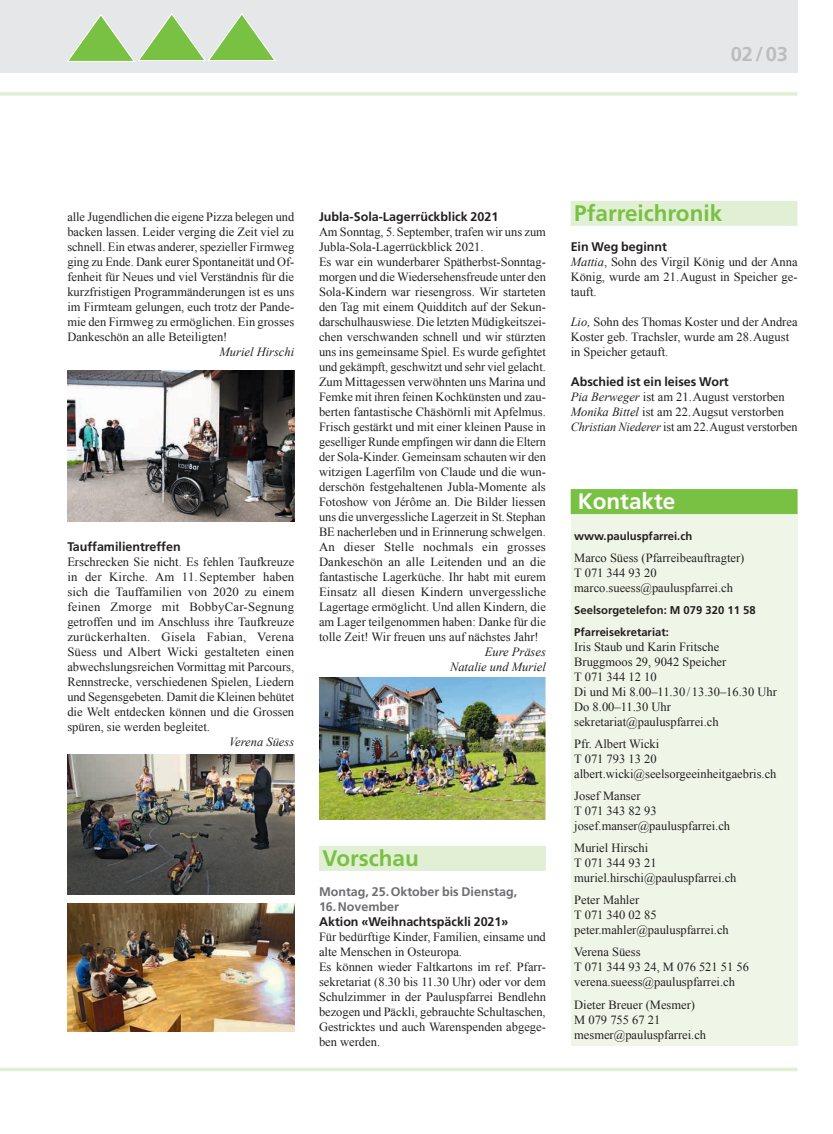
<style>
.page{position:relative;width:833px;height:1134px;background:#fff}
.page>*{position:absolute;margin:0;border:0;box-sizing:border-box;transform-origin:0 0}
.t1{font:700 22.5px "Frutiger LT Std";color:#79c142}
.t2{font:700 22.5px "Frutiger LT Std";color:#fff}
.t3{font:700 20px "Frutiger LT Std";color:#bcbdc0}
.t4{font:12.5px/15px "Times New Roman";color:#231f20}
.t5{font:700 12.5px "Frutiger LT Std";color:#231f20}
.t6{font:italic 12.5px/15px "Times New Roman";color:#231f20;text-align:right}
.t7{font:700 12.5px/15px "Frutiger LT Std";color:#6c6d70}
.t8{font:700 11.25px/22.1px "Frutiger LT Std";color:#231f20}
.s1{font-style:italic}
</style>
<div class="page">
<div style="left:0;top:0;width:797px;height:73px;background:#e6e7e9"></div>
<hr style="left:0;top:92px;width:797px;height:4px;background:#e1efd4">
<hr style="left:0;top:1068px;width:797px;height:3px;background:#e1efd4">
<svg style="left:67px;top:14px;width:208px;height:48px"></svg>
<div style="left:319px;top:846px;width:227px;height:25px;background:#e1efd4"></div>
<img style="left:319px;top:678px;width:227px;height:142px">
<div style="left:570px;top:201px;width:227px;height:25px;background:#e1efd4"></div>
<img style="left:67px;top:371px;width:227px;height:151px">
<img style="left:67px;top:754px;width:227px;height:140px">
<img style="left:67px;top:903px;width:227px;height:128px">
<div style="left:570px;top:492px;width:227px;height:554px;background:#eff6e8"></div>
<div style="left:570px;top:489px;width:227px;height:25px;background:#79c142"></div>
<h2 class="t3" style="left:730px;top:42px;width:59px">02/03</h2>
<p class="t4" style="left:67px;top:209px;width:228px;text-align:justify">alle Jugendlichen die eigene Pizza belegen und backen lassen. Leider verging die Zeit viel zu schnell. Ein etwas anderer, spezieller Firmweg ging zu Ende. Dank eurer Spontaneität und Of&shy;fenheit für Neues und viel Verständnis für die kurzfristigen Programmänderungen ist es uns im Firmteam gelungen, euch trotz der Pande&shy;mie den Firmweg zu ermöglichen. Ein grosses Dankeschön an alle Beteiligten!</p>
<p class="t6" style="left:219px;top:344px;width:76px">Muriel Hirschi</p>
<p class="t5" style="left:67px;top:539px;width:115px">Tauffamilientreffen</p>
<p class="t4" style="left:67px;top:554px;width:228px;text-align:justify">Erschrecken Sie nicht. Es fehlen Taufkreuze in der Kirche. Am 11. September haben sich die Tauffamilien von 2020 zu einem feinen Zmorge mit BobbyCar-Segnung getroffen und im Anschluss ihre Taufkreuze zurückerhalten. Gisela Fabian, Verena Süess und Albert Wicki gestalteten einen abwechslungsreichen Vormittag mit Parcours, Rennstrecke, verschiedenen Spielen, Liedern und Segensgebeten. Damit die Kleinen behütet die Welt entdecken können und die Grossen spüren, sie werden begleitet.</p>
<p class="t6" style="left:229px;top:734px;width:67px">Verena Süess</p>
<p class="t5" style="left:319px;top:209px;width:181px">Jubla-Sola-Lagerrückblick 2021</p>
<p class="t4" style="left:319px;top:224px;width:228px">Am Sonntag, 5.September, trafen wir uns zum Jubla-Sola-Lagerrückblick 2021.<br>Es war ein wunderbarer Spätherbst-Sonntag&shy;morgen und die Wiedersehensfreude unter den Sola-Kindern war riesengross. Wir starteten den Tag mit einem Quidditch auf der Sekun&shy;darschulhauswiese. Die letzten Müdigkeitszei&shy;chen verschwanden schnell und wir stürzten uns ins gemeinsame Spiel. Es wurde gefightet und gekämpft, geschwitzt und sehr viel gelacht.<br>Zum Mittagessen verwöhnten uns Marina und Femke mit ihren feinen Kochkünsten und zau&shy;berten fantastische Chäshörnli mit Apfelmus.<br>Frisch gestärkt und mit einer kleinen Pause in geselliger Runde empfingen wir dann die Eltern der Sola-Kinder. Gemeinsam schauten wir den witzigen Lagerfilm von Claude und die wun&shy;derschön festgehaltenen Jubla-Momente als Fotoshow von Jérôme an. Die Bilder liessen uns die unvergessliche Lagerzeit in St. Stephan BE nacherleben und in Erinnerung schwelgen.<br>An dieser Stelle nochmals ein grosses Dankeschön an alle Leitenden und an die fantastische Lagerküche. Ihr habt mit eurem Einsatz all diesen Kindern unvergessliche Lagertage ermöglicht. Und allen Kindern, die am Lager teilgenommen haben: Danke für die tolle Zeit! Wir freuen uns auf nächstes Jahr!</p>
<p class="t6" style="left:450px;top:644px;width:97px">Eure Präses<br>Natalie und Muriel</p>
<h1 class="t1" style="left:322px;top:844px;width:98px">Vorschau</h1>
<p class="t7" style="left:319px;top:884px;width:200px">Montag, 25.Oktober bis Dienstag,<br>16.November</p>
<p class="t5" style="left:319px;top:914px;width:191px">Aktion «Weihnachtspäckli 2021»</p>
<p class="t4" style="left:319px;top:929px;width:228px">Für bedürftige Kinder, Familien, einsame und alte Menschen in Osteuropa.<br>Es können wieder Faltkartons im ref. Pfarr&shy;sekretariat (8.30 bis 11.30 Uhr) oder vor dem Schulzimmer in der Pauluspfarrei Bendlehn bezogen und Päckli, gebrauchte Schultaschen, Gestricktes und auch Warenspenden abgege&shy;ben werden.</p>
<h1 class="t1" style="left:574px;top:199px;width:149px">Pfarreichronik</h1>
<p class="t5" style="left:570px;top:239px;width:98px">Ein Weg beginnt</p>
<p class="t4" style="left:570px;top:254px;width:228px;text-align:justify"><span class="s1">Mattia</span>, Sohn des Virgil König und der Anna König, wurde am 21.August in Speicher ge&shy;tauft.</p>
<p class="t4" style="left:570px;top:314px;width:228px"><span class="s1">Lio,</span> Sohn des Thomas Koster und der Andrea<br>Koster geb. Trachsler, wurde am 28.August in Speicher getauft.</p>
<p class="t5" style="left:570px;top:374px;width:160px">Abschied ist ein leises Wort</p>
<p class="t4" style="left:570px;top:389px;width:228px"><span class="s1">Pia Berweger</span> ist am 21.August verstorben<br><span class="s1">Monika Bittel</span> ist am 22.Augsut verstorben<br><span class="s1">Christian Niederer</span> ist am 22.August verstorben</p>
<h1 class="t2" style="left:578px;top:488px;width:99px">Kontakte</h1>
<p class="t8" style="left:574px;top:525px;width:119px">www.pauluspfarrei.ch</p>
<p class="t4" style="left:574px;top:550px;width:172px">Marco Süess (Pfarreibeauftragter)<br>T 071 344 93 20 marco.sueess@pauluspfarrei.ch</p>
<p class="t8" style="left:574px;top:599px;width:183px">Seelsorgetelefon: M 079 320 11 58<br>Pfarreisekretariat:</p>
<p class="t4" style="left:574px;top:639px;width:204px">Iris Staub und Karin Fritsche<br>Bruggmoos 29, 9042 Speicher<br>T 071 344 12 10<br>Di und Mi 8.00–11.30 /13.30–16.30 Uhr<br>Do 8.00–11.30 Uhr sekretariat@pauluspfarrei.ch</p>
<p class="t4" style="left:574px;top:736px;width:204px">Pfr. Albert Wicki<br>T 071 793 13 20 albert.wicki@seelsorgeeinheitgaebris.ch</p>
<p class="t4" style="left:574px;top:788px;width:157px">Josef Manser<br>T 071 343 82 93 josef.manser@pauluspfarrei.ch</p>
<p class="t4" style="left:574px;top:840px;width:164px">Muriel Hirschi<br>T 071 344 93 21 muriel.hirschi@pauluspfarrei.ch</p>
<p class="t4" style="left:574px;top:892px;width:156px">Peter Mahler<br>T 071 340 02 85 peter.mahler@pauluspfarrei.ch</p>
<p class="t4" style="left:574px;top:944px;width:176px">Verena Süess<br>T 071 344 93 24, M 076 521 51 56 verena.sueess@pauluspfarrei.ch</p>
<p class="t4" style="left:574px;top:997px;width:133px">Dieter Breuer (Mesmer)<br>M 079 755 67 21 mesmer@pauluspfarrei.ch</p>
</div>
